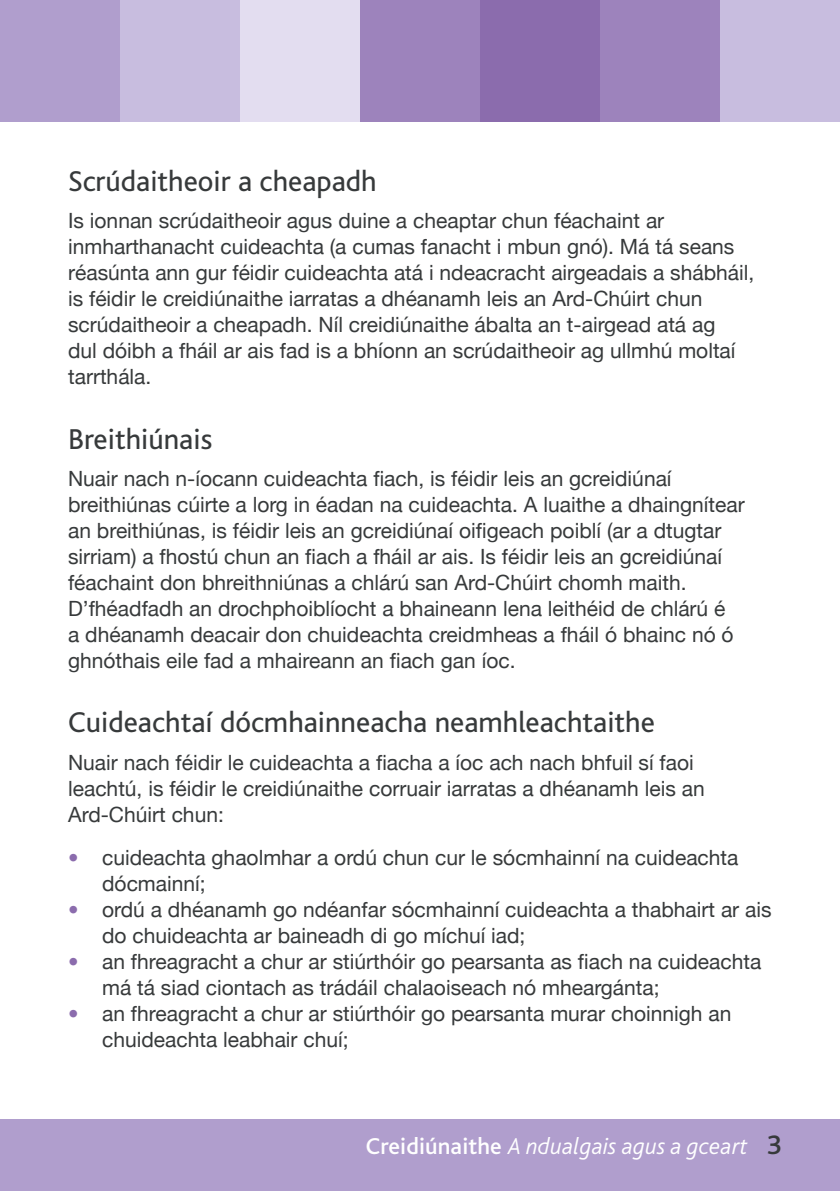
<style>
.page{position:relative;width:840px;height:1191px;background:#fff}
.page>*{position:absolute;margin:0;border:0;box-sizing:border-box;transform-origin:0 0}
.t1{font:30px "Bliss";color:#373a3b}
.t2{font:italic 300 24px "Bliss";letter-spacing:.005em;color:#fff}
.t3{font:21px/26px "Helvetica Neue";color:#373a3b}
.s1{color:#8b6cad}
.s2{font-weight:500;font-style:normal}
</style>
<div class="page">
<div style="left:0;top:0;width:121px;height:122px;background:#b09ecd"></div>
<div style="left:121px;top:0;width:119px;height:122px;background:#c8bddf"></div>
<div style="left:240px;top:0;width:120px;height:122px;background:#e3ddf0"></div>
<div style="left:360px;top:0;width:120px;height:122px;background:#9d83bc"></div>
<div style="left:480px;top:0;width:120px;height:122px;background:#8b6cad"></div>
<div style="left:600px;top:0;width:120px;height:122px;background:#9d83bc"></div>
<div style="left:720px;top:0;width:119px;height:122px;background:#c8bddf"></div>
<div style="left:0;top:1118px;width:839px;height:73px;background:#b09ecd"></div>
<h1 class="t1" style="left:68px;top:165px;width:310px">Scrúdaitheoir a cheapadh</h1>
<p class="t3" style="left:68px;top:207px;width:687px">Is ionnan scrúdaitheoir agus duine a cheaptar chun féachaint ar inmharthanacht cuideachta (a cumas fanacht i mbun gnó). Má tá seans réasúnta ann gur féidir cuideachta atá i ndeacracht airgeadais a shábháil, is féidir le creidiúnaithe iarratas a dhéanamh leis an Ard-Chúirt chun scrúdaitheoir a cheapadh. Níl creidiúnaithe ábalta an t-airgead atá ag<br>dul dóibh a fháil ar ais fad is a bhíonn an scrúdaitheoir ag ullmhú moltaí tarrthála.</p>
<h1 class="t1" style="left:68px;top:423px;width:146px">Breithiúnais</h1>
<p class="t3" style="left:68px;top:465px;width:677px">Nuair nach n-íocann cuideachta fiach, is féidir leis an gcreidiúnaí breithiúnas cúirte a lorg in éadan na cuideachta. A luaithe a dhaingnítear an breithiúnas, is féidir leis an gcreidiúnaí oifigeach poiblí (ar a dtugtar sirriam) a fhostú chun an fiach a fháil ar ais. Is féidir leis an gcreidiúnaí féachaint don bhreithniúnas a chlárú san Ard-Chúirt chomh maith.<br>D’fhéadfadh an drochphoiblíocht a bhaineann lena leithéid de chlárú é<br>a dhéanamh deacair don chuideachta creidmheas a fháil ó bhainc nó ó ghnóthais eile fad a mhaireann an fiach gan íoc.</p>
<h1 class="t1" style="left:68px;top:706px;width:588px">Cuideachtaí dócmhainneacha neamhleachtaithe</h1>
<p class="t3" style="left:68px;top:749px;width:637px">Nuair nach féidir le cuideachta a fiacha a íoc ach nach bhfuil sí faoi leachtú, is féidir le creidiúnaithe corruair iarratas a dhéanamh leis an<br>Ard-Chúirt chun:</p>
<p class="t3" style="left:102px;top:844px;width:637px;text-indent:-34px"><span class="s1">•</span> cuideachta ghaolmhar a ordú chun cur le sócmhainní na cuideachta dócmainní;</p>
<p class="t3" style="left:102px;top:896px;width:670px;text-indent:-34px"><span class="s1">•</span> ordú a dhéanamh go ndéanfar sócmhainní cuideachta a thabhairt ar ais do chuideachta ar baineadh di go míchuí iad;</p>
<p class="t3" style="left:102px;top:948px;width:660px;text-indent:-34px"><span class="s1">•</span> an fhreagracht a chur ar stiúrthóir go pearsanta as fiach na cuideachta má tá siad ciontach as trádáil chalaoiseach nó mheargánta;</p>
<p class="t3" style="left:102px;top:1000px;width:630px;text-indent:-34px"><span class="s1">•</span> an fhreagracht a chur ar stiúrthóir go pearsanta murar choinnigh an chuideachta leabhair chuí;</p>
<p class="t2" style="left:365px;top:1134px;width:383px"><span class="s2">Creidiúnaithe</span> A ndualgais agus a gceart</p>
</div>
